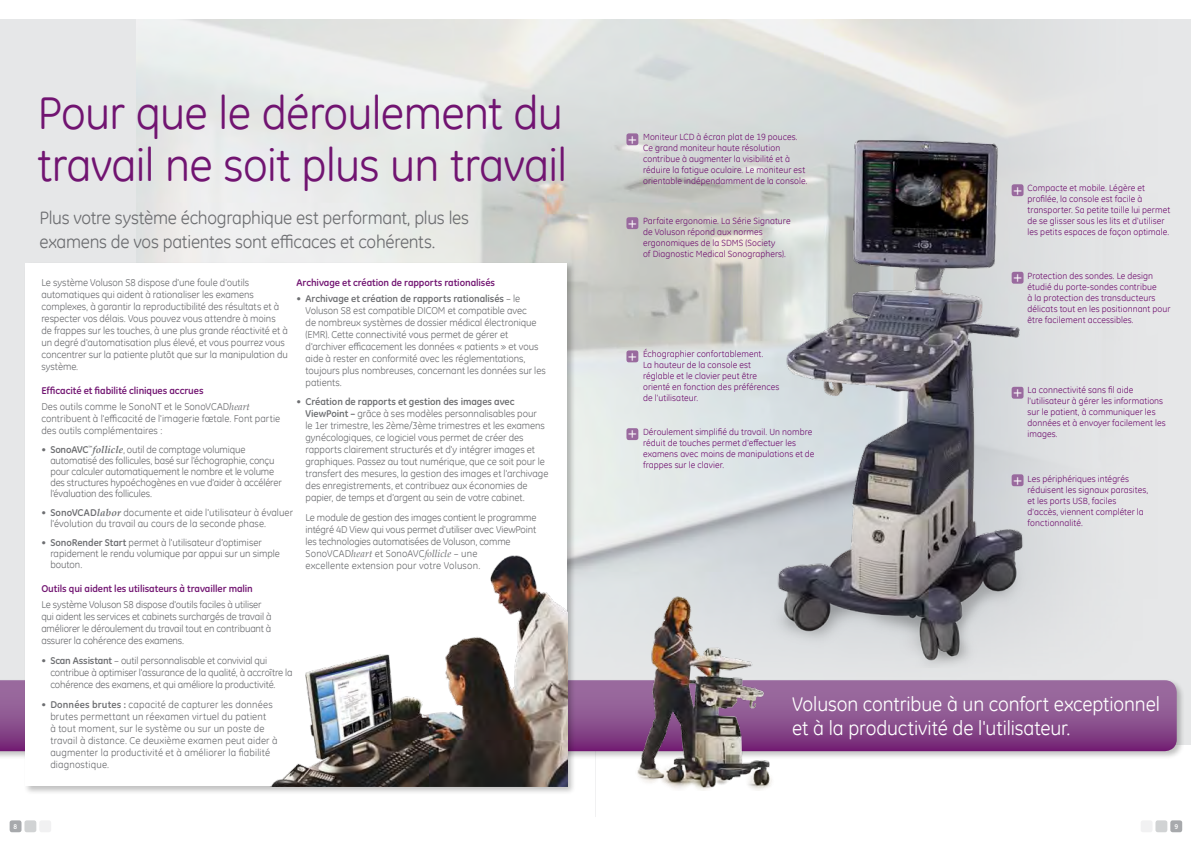
<style>
.page{position:relative;width:1191px;height:842px;background:#fff}
.page>*{position:absolute;margin:0;border:0;box-sizing:border-box;transform-origin:0 0}
.t1{font:46px/52px "GE Inspira";letter-spacing:-.015em;color:#711471}
.t2{font:20px/24px "GE Inspira";letter-spacing:-.005em;color:#fff}
.t3{font:18px/24px "GE Inspira";letter-spacing:-.015em;color:#6d6e71}
.t4{font:16.1px "GE Inspira";color:#fff}
.t5{font:10px/12px "GE Inspira";letter-spacing:-.005em;color:#6d6e71}
.t6{font:10px/12px "GE Inspira";letter-spacing:.015em;color:#6d6e71}
.t7{font:700 10px/15.6px "GE Inspira";letter-spacing:-.01em;color:#711471}
.t8{font:9px/11px "GE Inspira";letter-spacing:.01em;color:#711471}
.t9{font:700 7px "GE Inspira";color:#fff}
.s1{font-weight:400;color:#6d6e71}
.s2{font-family:"Palatino";font-weight:400;font-style:italic;color:#6d6e71}
.s3{font-weight:700}
.s4{font-family:"Palatino";font-weight:700;font-style:italic}
.s5{font-family:"Palatino";font-style:italic}
</style>
<div class="page">
<hr style="left:595px;top:25px;width:1px;height:792px;background:#d1d3d4">
<div style="left:10px;top:820px;width:12px;height:12px;background:#a7a9ac;border-radius:2px"></div>
<div style="left:24px;top:820px;width:12px;height:12px;background:#d1d3d4;border-radius:2px"></div>
<div style="left:39px;top:820px;width:12px;height:12px;background:#f1f1f2;border-radius:2px"></div>
<div style="left:1170px;top:820px;width:12px;height:12px;background:#a7a9ac;border-radius:2px"></div>
<div style="left:1155px;top:820px;width:12px;height:12px;background:#d1d3d4;border-radius:2px"></div>
<div style="left:1140px;top:820px;width:12px;height:12px;background:#f1f1f2;border-radius:2px"></div>
<div style="left:0;top:20px;width:1191px;height:725px;background:#e6e7e8"></div>
<img style="left:136px;top:20px;width:882px;height:565px">
<div style="left:0;top:678px;width:1185px;height:82px;background:#000;opacity:.25"></div>
<svg style="left:0;top:680px;width:1176px;height:71px;background:#8c528f"></svg>
<div style="left:23px;top:261px;width:552px;height:534px;background:#000;opacity:.25"></div>
<div style="left:26px;top:264px;width:541px;height:522px;background:#fff"></div>
<img style="left:271px;top:555px;width:296px;height:231px">
<img style="left:744px;top:120px;width:313px;height:547px">
<img style="left:618px;top:585px;width:170px;height:205px">
<div style="left:626px;top:428px;width:12px;height:12px;background:#996a9e;border-radius:2px"></div>
<div style="left:626px;top:133px;width:12px;height:12px;background:#996a9e;border-radius:2px"></div>
<div style="left:1011px;top:184px;width:12px;height:12px;background:#996a9e;border-radius:2px"></div>
<div style="left:626px;top:217px;width:12px;height:12px;background:#996a9e;border-radius:2px"></div>
<div style="left:626px;top:350px;width:12px;height:12px;background:#996a9e;border-radius:2px"></div>
<div style="left:1011px;top:272px;width:12px;height:12px;background:#996a9e;border-radius:2px"></div>
<div style="left:1011px;top:387px;width:12px;height:12px;background:#996a9e;border-radius:2px"></div>
<div style="left:1011px;top:474px;width:12px;height:12px;background:#996a9e;border-radius:2px"></div>
<h1 class="t1" style="left:38px;top:86px;width:531px">Pour que le déroulement du travail ne soit plus un travail</h1>
<h3 class="t3" style="left:40px;top:206px;width:431px">Plus votre système échographique est performant, plus les examens de vos patientes sont efficaces et cohérents.</h3>
<p class="t5" style="left:41px;top:276px;width:248px">Le système Voluson S8 dispose d'une foule d'outils automatiques qui aident à rationaliser les examens complexes, à garantir la reproductibilité des résultats et à respecter vos délais. Vous pouvez vous attendre à moins de frappes sur les touches, à une plus grande réactivité et à un degré d'automatisation plus élevé, et vous pourrez vous concentrer sur la patiente plutôt que sur la manipulation du système.</p>
<p class="t7" style="left:41px;top:383px;width:210px">Efficacité et fiabilité cliniques accrues<br><span class="s1">Des outils comme le SonoNT et le SonoVCAD</span><span class="s2">heart</span></p>
<p class="t5" style="left:41px;top:412px;width:240px">contribuent à l'efficacité de l'imagerie fœtale. Font partie des outils complémentaires :</p>
<p class="t5" style="left:50px;top:444px;width:233px;line-height:11px;text-indent:-9px"><span class="s3">• SonoAVC</span><sup>™</sup><span class="s4">follicle</span>, outil de comptage volumique automatisé des follicules, basé sur l'échographie, conçu pour calculer automatiquement le nombre et le volume des structures hypoéchogènes en vue d'aider à accélérer l'évaluation des follicules.</p>
<p class="t5" style="left:50px;top:507px;width:244px;line-height:11px;text-indent:-9px"><span class="s3">• SonoVCAD</span><span class="s4">labor</span> documente et aide l'utilisateur à évaluer l'évolution du travail au cours de la seconde phase.</p>
<p class="t5" style="left:50px;top:537px;width:231px;line-height:11px;text-indent:-9px"><span class="s3">• SonoRender Start</span> permet à l'utilisateur d'optimiser rapidement le rendu volumique par appui sur un simple bouton.</p>
<p class="t7" style="left:41px;top:581px;width:213px">Outils qui aident les utilisateurs à travailler malin</p>
<p class="t5" style="left:41px;top:598px;width:232px">Le système Voluson S8 dispose d'outils faciles à utiliser qui aident les services et cabinets surchargés de travail à améliorer le déroulement du travail tout en contribuant à assurer la cohérence des examens.</p>
<p class="t5" style="left:50px;top:654px;width:244px;text-indent:-9px">• <span class="s3">Scan Assistant</span> – outil personnalisable et convivial qui contribue à optimiser l'assurance de la qualité, à accroître la cohérence des examens, et qui améliore la productivité.</p>
<p class="t6" style="left:50px;top:698px;width:229px;text-indent:-9px">• <span class="s3">Données brutes :</span> capacité de capturer les données brutes permettant un réexamen virtuel du patient<br>à tout moment, sur le système ou sur un poste de travail à distance. Ce deuxième examen peut aider à augmenter la productivité et à améliorer la fiabilité diagnostique.</p>
<p class="t7" style="left:296px;top:275px;width:200px">Archivage et création de rapports rationalisés</p>
<p class="t5" style="left:305px;top:292px;width:242px;text-indent:-9px"><span class="s3">• Archivage et création de rapports rationalisés</span> – le Voluson S8 est compatible DICOM et compatible avec<br>de nombreux systèmes de dossier médical électronique (EMR). Cette connectivité vous permet de gérer et d'archiver efficacement les données « patients » et vous aide à rester en conformité avec les réglementations, toujours plus nombreuses, concernant les données sur les patients.</p>
<p class="t5" style="left:305px;top:395px;width:244px;text-indent:-9px"><span class="s3">• Création de rapports et gestion des images avec ViewPoint –</span> grâce à ses modèles personnalisables pour<br>le 1er trimestre, les 2ème/3ème trimestres et les examens gynécologiques, ce logiciel vous permet de créer des rapports clairement structurés et d'y intégrer images et graphiques. Passez au tout numérique, que ce soit pour le transfert des mesures, la gestion des images et l'archivage des enregistrements, et contribuez aux économies de papier, de temps et d'argent au sein de votre cabinet.</p>
<p class="t5" style="left:305px;top:511px;width:232px">Le module de gestion des images contient le programme intégré 4D View qui vous permet d'utiliser avec ViewPoint les technologies automatisées de Voluson, comme SonoVCAD<span class="s5">heart</span> et SonoAVC<span class="s5">follicle</span> – une<br>excellente extension pour votre Voluson.</p>
<p class="t8" style="left:643px;top:131px;width:166px">Moniteur LCD à écran plat de 19 pouces.<br>Ce grand moniteur haute résolution contribue à augmenter la visibilité et à réduire la fatigue oculaire. Le moniteur est orientable indépendamment de la console.</p>
<p class="t8" style="left:643px;top:215px;width:149px">Parfaite ergonomie. La Série Signature de Voluson répond aux normes ergonomiques de la SDMS (Society<br>of Diagnostic Medical Sonographers).</p>
<h3 class="t4" style="left:628px;top:128px;width:10px">+</h3>
<h3 class="t4" style="left:628px;top:212px;width:10px">+</h3>
<p class="t8" style="left:643px;top:348px;width:138px">Échographier confortablement.<br>La hauteur de la console est réglable et le clavier peut être orienté en fonction des préférences de l'utilisateur.</p>
<h3 class="t4" style="left:628px;top:345px;width:10px">+</h3>
<p class="t8" style="left:643px;top:426px;width:173px">Déroulement simplifié du travail. Un nombre réduit de touches permet d'effectuer les examens avec moins de manipulations et de frappes sur le clavier.</p>
<h3 class="t4" style="left:628px;top:422px;width:10px">+</h3>
<p class="t8" style="left:1027px;top:182px;width:144px">Compacte et mobile. Légère et profilée, la console est facile à transporter. Sa petite taille lui permet de se glisser sous les lits et d'utiliser les petits espaces de façon optimale.</p>
<p class="t8" style="left:1027px;top:270px;width:144px">Protection des sondes. Le design étudié du porte-sondes contribue<br>à la protection des transducteurs délicats tout en les positionnant pour être facilement accessibles.</p>
<h3 class="t4" style="left:1013px;top:179px;width:10px">+</h3>
<h3 class="t4" style="left:1013px;top:266px;width:10px">+</h3>
<p class="t8" style="left:1027px;top:384px;width:139px">La connectivité sans fil aide l'utilisateur à gérer les informations sur le patient, à communiquer les données et à envoyer facilement les images.</p>
<p class="t8" style="left:1027px;top:473px;width:122px">Les périphériques intégrés réduisent les signaux parasites, et les ports USB, faciles d'accès, viennent compléter la fonctionnalité.</p>
<h3 class="t4" style="left:1013px;top:381px;width:10px">+</h3>
<h3 class="t4" style="left:1013px;top:469px;width:10px">+</h3>
<h2 class="t2" style="left:792px;top:691px;width:369px">Voluson contribue à un confort exceptionnel et à la productivité de l'utilisateur.</h2>
<p class="t9" style="left:14px;top:822px;width:5px">8</p>
<p class="t9" style="left:1174px;top:822px;width:5px">9</p>
</div>
